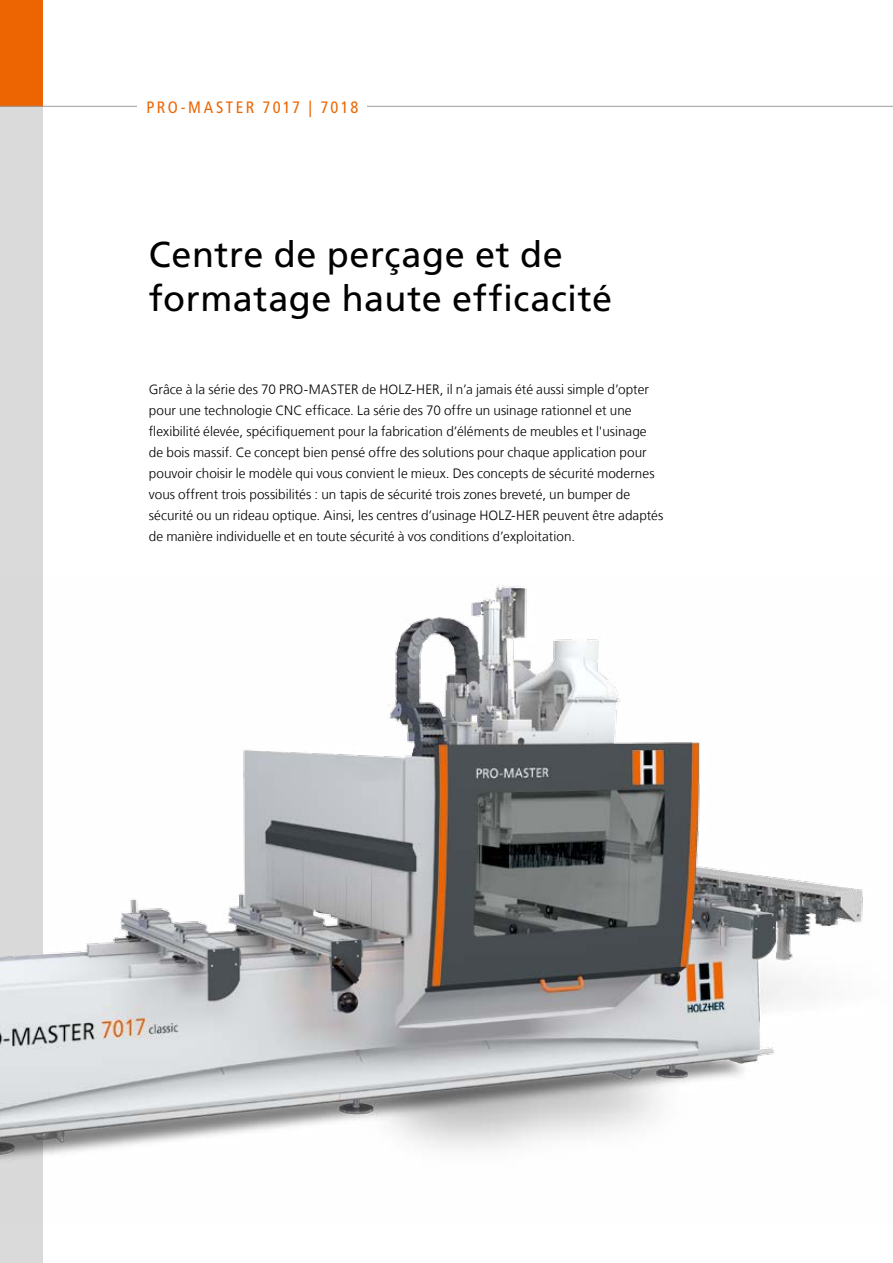
<style>
.page{position:relative;width:893px;height:1263px;background:#fff}
.page>*{position:absolute;margin:0;border:0;box-sizing:border-box;transform-origin:0 0}
.t1{font:36px/43.5px "Frutiger LT Com";letter-spacing:.015em;color:#000}
.t2{font:condensed 16.5px "Frutiger";letter-spacing:.14em;color:#ec6502}
.t3{font:300 13.5px/21px "Frutiger LT Com";letter-spacing:.005em;color:#000}
</style>
<div class="page">
<div style="left:0;top:0;width:43px;height:1263px;background:#dadada"></div>
<img style="left:0;top:585px;width:863px;height:575px">
<div style="left:0;top:0;width:43px;height:106px;background:#ec6502"></div>
<p class="t2" style="left:146px;top:98px;width:213px">PRO-MASTER 7017 | 7018</p>
<h1 class="t1" style="left:149px;top:233px;width:465px">Centre de perçage et de formatage haute efficacité</h1>
<p class="t3" style="left:149px;top:378px;width:516px">Grâce à la série des 70 PRO-MASTER de HOLZ-HER, il n’a jamais été aussi simple d’opter pour une technologie CNC efficace. La série des 70 offre un usinage rationnel et une flexibilité élevée, spécifiquement pour la fabrication d’éléments de meubles et l'usinage de bois massif. Ce concept bien pensé offre des solutions pour chaque application pour pouvoir choisir le modèle qui vous convient le mieux. Des concepts de sécurité modernes vous offrent trois possibilités : un tapis de sécurité trois zones breveté, un bumper de sécurité ou un rideau optique. Ainsi, les centres d’usinage HOLZ-HER peuvent être adaptés de manière individuelle et en toute sécurité à vos conditions d’exploitation.</p>
</div>
